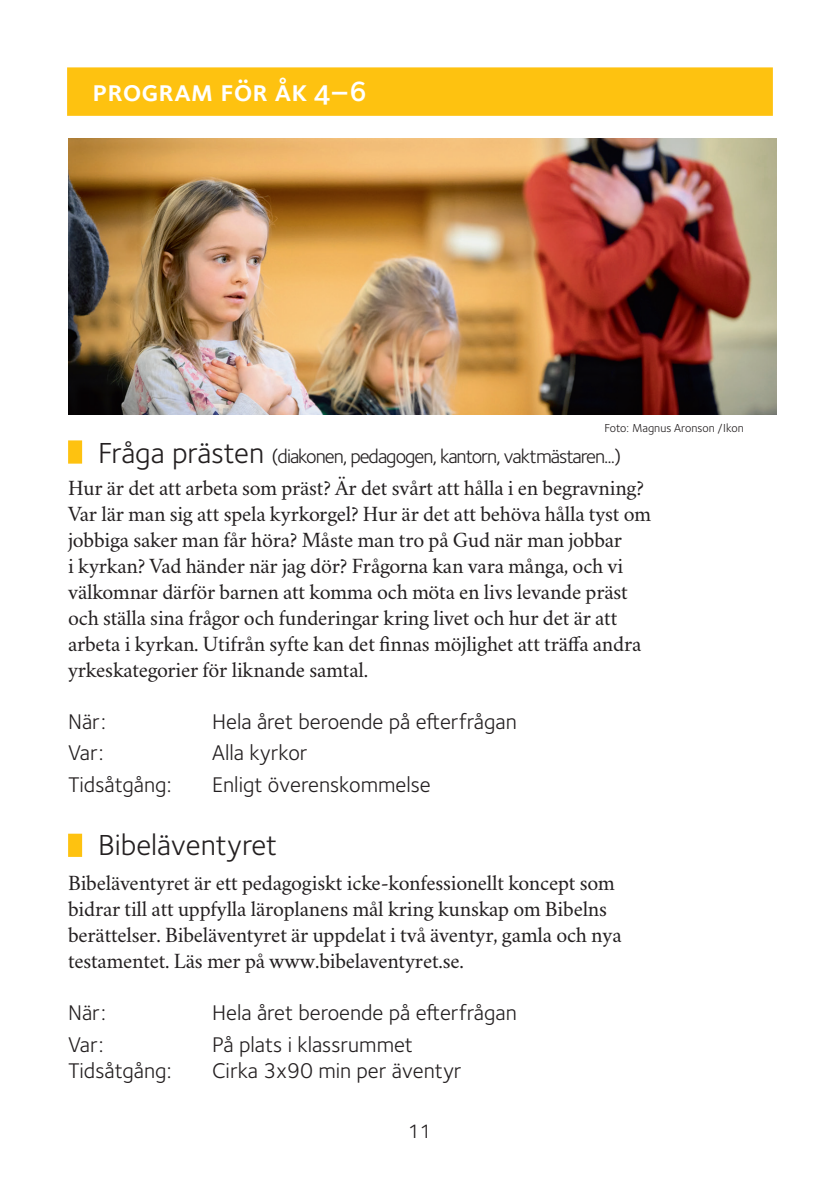
<style>
.page{position:relative;width:840px;height:1191px;background:#fff}
.page>*{position:absolute;margin:0;border:0;box-sizing:border-box;transform-origin:0 0}
.t1{font:600 30px "Foundry Sterling OT3";color:#fff}
.t2{font:30px "Foundry Sterling OT3";color:#231f20}
.t3{font:22px/26px "Crimson Svk 2.0";letter-spacing:-.01em;color:#231f20}
.t4{font:22px "Foundry Sterling OT3";color:#231f20}
.t5{font:20px "Foundry Sterling OT3";letter-spacing:-.05em;color:#231f20}
.t6{font:12px "Foundry Sterling OT3";color:#231f20}
.s1{font-size:30px}
</style>
<div class="page">
<div style="left:67px;top:67px;width:705px;height:49px;background:#fec210;border:2px solid #fec210"></div>
<div style="left:68px;top:440px;width:14px;height:23px;background:#fec210"></div>
<div style="left:68px;top:833px;width:14px;height:24px;background:#fec210"></div>
<img style="left:68px;top:138px;width:708px;height:276px">
<p class="t1" style="left:93px;top:67px;width:275px">program för åk 4–6</p>
<p class="t6" style="left:604px;top:419px;width:141px">Foto: Magnus Aronson /Ikon</p>
<p class="t5" style="left:98px;top:441px;width:524px"><span class="s1">Fråga prästen</span> (diakonen, pedagogen, kantorn, vaktmästaren...)</p>
<p class="t3" style="left:68px;top:473px;width:584px">Hur är det att arbeta som präst? Är det svårt att hålla i en begravning?<br>Var lär man sig att spela kyrkorgel? Hur är det att behöva hålla tyst om jobbiga saker man får höra? Måste man tro på Gud när man jobbar<br>i kyrkan? Vad händer när jag dör? Frågorna kan vara många, och vi välkomnar därför barnen att komma och möta en livs levande präst och ställa sina frågor och funderingar kring livet och hur det är att arbeta i kyrkan. Utifrån syfte kan det finnas möjlighet att träffa andra yrkeskategorier för liknande samtal.</p>
<p class="t4" style="left:68px;top:705px;width:39px">När:</p>
<p class="t4" style="left:212px;top:705px;width:306px">Hela året beroende på efterfrågan</p>
<p class="t4" style="left:68px;top:737px;width:37px">Var:</p>
<p class="t4" style="left:212px;top:737px;width:97px">Alla kyrkor</p>
<p class="t4" style="left:68px;top:768px;width:105px">Tidsåtgång:</p>
<p class="t4" style="left:212px;top:768px;width:220px">Enligt överenskommelse</p>
<p class="t2" style="left:98px;top:823px;width:180px">Bibeläventyret</p>
<p class="t3" style="left:68px;top:868px;width:554px">Bibeläventyret är ett pedagogiskt icke-konfessionellt koncept som bidrar till att uppfylla läroplanens mål kring kunskap om Bibelns berättelser. Bibeläventyret är uppdelat i två äventyr, gamla och nya testamentet. Läs mer på www.bibelaventyret.se.</p>
<p class="t4" style="left:68px;top:996px;width:39px">När:</p>
<p class="t4" style="left:212px;top:996px;width:306px">Hela året beroende på efterfrågan</p>
<p class="t4" style="left:68px;top:1028px;width:37px">Var:</p>
<p class="t4" style="left:212px;top:1028px;width:202px">På plats i klassrummet</p>
<p class="t4" style="left:68px;top:1054px;width:105px">Tidsåtgång:</p>
<p class="t4" style="left:212px;top:1054px;width:251px">Cirka 3x90 min per äventyr</p>
<p class="t5" style="left:408px;top:1117px;width:25px">11</p>
</div>
